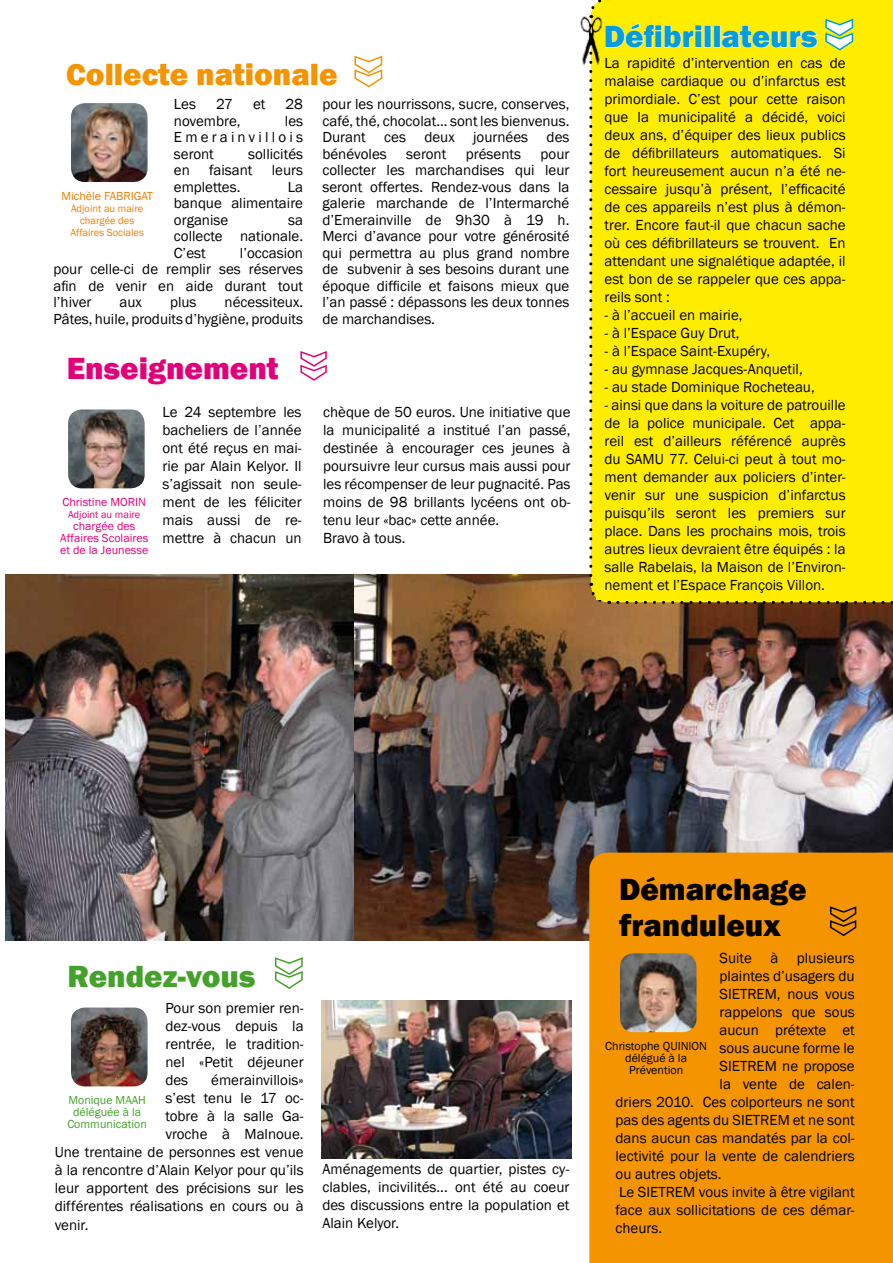
<style>
.page{position:relative;width:893px;height:1263px;background:#fff}
.page>*{position:absolute;margin:0;border:0;box-sizing:border-box;transform-origin:0 0}
.t1{font:800 90px "Franklin Gothic";color:#fff}
.t2{font:800 31.5px/36px "Franklin Gothic";color:#000}
.t3{font:800 31.5px "Franklin Gothic";color:#f39400}
.t4{font:800 31.5px "Franklin Gothic";color:#009ee0}
.t5{font:800 31.5px "Franklin Gothic";color:#e2007a}
.t6{font:800 31.5px "Franklin Gothic";color:#44a12b}
.t7{font:15px/18px "Franklin Gothic";color:#000;text-align:justify}
.t8{font:12px/12px "Franklin Gothic";color:#e2007a;text-align:center}
.t9{font:12px/12px "Franklin Gothic";color:#000;text-align:center}
.t10{font:12px/12px "Franklin Gothic";color:#44a12b;text-align:center}
.t11{font:12px "Franklin Gothic";color:#ee7f00}
.t12{font:10.5px/12px "Franklin Gothic";color:#ee7f00;text-align:center}
.t13{font:10.5px "Franklin Gothic";color:#e2007a}
</style>
<div class="page">
<img style="left:6px;top:574px;width:887px;height:366px">
<svg style="left:300px;top:351px;width:27px;height:30px"></svg>
<svg style="left:274px;top:957px;width:29px;height:32px"></svg>
<svg style="left:354px;top:55px;width:29px;height:33px"></svg>
<img style="left:322px;top:1001px;width:249px;height:157px">
<svg style="left:588px;top:0;width:305px;height:605px;background:#f9e808"></svg>
<div style="left:596px;top:58px;width:250px;height:542px;background:#ffed00"></div>
<img style="left:580px;top:8px;width:31px;height:64px">
<div style="left:589px;top:853px;width:304px;height:410px;background:#f39400"></div>
<svg style="left:829px;top:905px;width:28px;height:32px"></svg>
<img style="left:71px;top:103px;width:77px;height:79px">
<img style="left:68px;top:409px;width:77px;height:79px">
<img style="left:71px;top:1007px;width:77px;height:79px">
<img style="left:620px;top:953px;width:76px;height:79px">
<h2 class="t3" style="left:66px;top:55px;width:273px">Collecte nationale</h2>
<h1 class="t1" style="left:302px;top:88px;width:35px;rotate:-90deg">«</h1>
<p class="t7" style="left:174px;top:96px;width:24px">Les</p>
<p class="t7" style="left:216px;top:96px;width:18px">27</p>
<p class="t7" style="left:253px;top:96px;width:14px">et</p>
<p class="t7" style="left:285px;top:96px;width:19px">28</p>
<p class="t7" style="left:174px;top:112px;width:68px">novembre,</p>
<p class="t7" style="left:174px;top:113px;width:131px;line-height:16.5px;text-indent:111px">les Emerainvillois seront</p>
<p class="t7" style="left:248px;top:145px;width:56px">sollicités</p>
<p class="t7" style="left:174px;top:162px;width:17px">en</p>
<p class="t7" style="left:209px;top:162px;width:45px">faisant</p>
<p class="t7" style="left:272px;top:162px;width:33px">leurs</p>
<p class="t7" style="left:174px;top:178px;width:68px">emplettes.</p>
<p class="t7" style="left:174px;top:179px;width:131px;line-height:16.5px;text-indent:114px">La banque alimentaire organise</p>
<p class="t11" style="left:61px;top:188px;width:93px">Michèle FABRIGAT</p>
<p class="t12" style="left:70px;top:202px;width:75px">Adjoint au maire chargée des<br>Affaires Sociales</p>
<p class="t7" style="left:174px;top:212px;width:131px;line-height:16.5px;text-indent:114px">sa collecte nationale.<br>C’est</p>
<p class="t7" style="left:53px;top:245px;width:251px;line-height:16.5px;text-indent:186px">l’occasion pour celle-ci de remplir ses réserves afin de venir en aide durant tout l’hiver</p>
<p class="t7" style="left:53px;top:295px;width:251px;line-height:16.5px;text-align:right">nécessiteux.<br>Pâtes, huile, produits d’hygiène, produits</p>
<p class="t7" style="left:120px;top:294px;width:24px">aux</p>
<p class="t7" style="left:170px;top:294px;width:28px">plus</p>
<h2 class="t5" style="left:67px;top:348px;width:213px">Enseignement</h2>
<p class="t8" style="left:63px;top:496px;width:85px">Christine MORIN</p>
<p class="t13" style="left:68px;top:508px;width:74px">Adjoint au maire</p>
<p class="t8" style="left:60px;top:520px;width:90px">chargée des<br>Affaires Scolaires et de la Jeunesse</p>
<p class="t7" style="left:162px;top:403px;width:141px">Le 24 septembre les bacheliers de l’année ont été reçus en mai&shy;rie par Alain Kelyor. Il s’agissait non seule&shy;ment de les féliciter mais aussi de re&shy;mettre à chacun un</p>
<p class="t7" style="left:322px;top:97px;width:249px;line-height:16.5px">pour les nourrissons, sucre, conserves, café, thé, chocolat... sont les bienvenus.<br>Durant ces deux journées des bénévoles</p>
<p class="t7" style="left:406px;top:145px;width:41px">seront</p>
<p class="t7" style="left:466px;top:145px;width:57px">présents</p>
<p class="t7" style="left:322px;top:146px;width:249px;line-height:16.5px;text-indent:218px">pour collecter les marchandises qui leur seront offertes. Rendez-vous dans la galerie marchande de l’Intermarché d’Emerainville de 9h30 à 19 h.<br>Merci d’avance pour votre générosité qui permettra au plus grand nombre de subvenir à ses besoins durant une époque difficile et faisons mieux que l’an passé : dépassons les deux tonnes de marchandises.</p>
<p class="t7" style="left:323px;top:403px;width:249px;text-align:left">chèque de 50 euros. Une initiative que la municipalité a institué l’an passé, destinée à encourager ces jeunes à poursuivre leur cursus mais aussi pour les récompenser de leur pugnacité. Pas moins de 98 brillants lycéens ont ob&shy;tenu leur «bac» cette année.<br>Bravo à tous.</p>
<h1 class="t1" style="left:773px;top:51px;width:35px;rotate:-90deg">«</h1>
<p class="t7" style="left:604px;top:73px;width:243px">malaise cardiaque ou d’infarctus est primordiale. C’est pour cette raison que la municipalité a décidé, voici deux ans, d’équiper des lieux publics de défibrillateurs automatiques. Si fort heureusement aucun n’a été ne&shy;cessaire jusqu’à présent, l’efficacité de ces appareils n’est plus à démon&shy;trer. Encore faut-il que chacun sache où ces défibrillateurs se trouvent. En attendant une signalétique adaptée, il est bon de se rappeler que ces appa&shy;reils sont :</p>
<p class="t7" style="left:604px;top:307px;width:140px">- à l’accueil en mairie,</p>
<p class="t7" style="left:604px;top:325px;width:137px">- à l’Espace Guy Drut,</p>
<p class="t7" style="left:604px;top:343px;width:167px">- à l’Espace Saint-Exupéry,</p>
<p class="t7" style="left:604px;top:361px;width:200px">- au gymnase Jacques-Anquetil,</p>
<p class="t7" style="left:604px;top:379px;width:212px">- au stade Dominique Rocheteau,</p>
<p class="t7" style="left:604px;top:397px;width:243px">- ainsi que dans la voiture de patrouille de la police municipale. Cet appa&shy;reil est d’ailleurs référencé auprès du SAMU 77. Celui-ci peut à tout mo&shy;ment demander aux policiers d’inter&shy;venir sur une suspicion d’infarctus puisqu’ils seront les premiers sur place. Dans les prochains mois, trois autres lieux devraient être équipés : la salle Rabelais, la Maison de l’Environ&shy;nement et l’Espace François Villon.</p>
<h2 class="t4" style="left:604px;top:16px;width:215px">Défibrillateurs</h2>
<p class="t7" style="left:604px;top:55px;width:243px">La rapidité d’intervention en cas de</p>
<h2 class="t6" style="left:68px;top:956px;width:190px">Rendez-vous</h2>
<h1 class="t1" style="left:222px;top:990px;width:35px;rotate:-90deg">«</h1>
<p class="t7" style="left:165px;top:1000px;width:140px">Pour son premier ren&shy;dez-vous depuis la rentrée, le tradition&shy;nel «Petit déjeuner des</p>
<p class="t7" style="left:211px;top:1072px;width:94px">émerainvillois»</p>
<p class="t7" style="left:165px;top:1090px;width:140px">s’est tenu le 17 oc-</p>
<p class="t7" style="left:165px;top:1108px;width:140px">tobre à la salle Ga-</p>
<p class="t7" style="left:165px;top:1126px;width:140px">vroche à Malnoue.</p>
<p class="t7" style="left:55px;top:1144px;width:250px">Une trentaine de personnes est venue</p>
<p class="t7" style="left:55px;top:1162px;width:250px">à la rencontre d’Alain Kelyor pour qu’ils</p>
<p class="t7" style="left:55px;top:1180px;width:250px">leur apportent des précisions sur les</p>
<p class="t7" style="left:55px;top:1198px;width:250px">différentes réalisations en cours ou à</p>
<p class="t7" style="left:55px;top:1216px;width:35px">venir.</p>
<p class="t10" style="left:67px;top:1094px;width:81px">Monique MAAH déléguée à la<br>Communication</p>
<p class="t7" style="left:322px;top:1161px;width:249px">Aménagements de quartier, pistes cy&shy;clables, incivilités... ont été au coeur des discussions entre la population et Alain Kelyor.</p>
<h2 class="t2" style="left:619px;top:871px;width:189px">Démarchage franduleux</h2>
<p class="t7" style="left:719px;top:949px;width:137px">Suite à plusieurs</p>
<p class="t7" style="left:719px;top:967px;width:137px">plaintes d’usagers du</p>
<p class="t7" style="left:719px;top:985px;width:137px">SIETREM, nous vous</p>
<p class="t7" style="left:719px;top:1003px;width:137px">rappelons que sous</p>
<p class="t7" style="left:719px;top:1021px;width:137px">aucun prétexte et</p>
<p class="t7" style="left:719px;top:1039px;width:137px">sous aucune forme le</p>
<p class="t7" style="left:719px;top:1057px;width:137px">SIETREM ne propose</p>
<p class="t7" style="left:719px;top:1075px;width:137px">la vente de calen-</p>
<p class="t7" style="left:615px;top:1093px;width:241px">driers 2010. Ces colporteurs ne sont</p>
<p class="t7" style="left:615px;top:1111px;width:241px">pas des agents du SIETREM et ne sont</p>
<p class="t7" style="left:615px;top:1129px;width:241px">dans aucun cas mandatés par la col-</p>
<p class="t7" style="left:615px;top:1147px;width:241px">lectivité pour la vente de calendriers</p>
<p class="t7" style="left:615px;top:1165px;width:108px">ou autres objets.</p>
<p class="t7" style="left:619px;top:1183px;width:237px">Le SIETREM vous invite à être vigilant</p>
<p class="t7" style="left:615px;top:1201px;width:241px">face aux sollicitations de ces démar-</p>
<p class="t7" style="left:615px;top:1219px;width:48px">cheurs.</p>
<p class="t9" style="left:605px;top:1040px;width:103px">Christophe QUINION délégué à la<br>Prévention</p>
</div>
